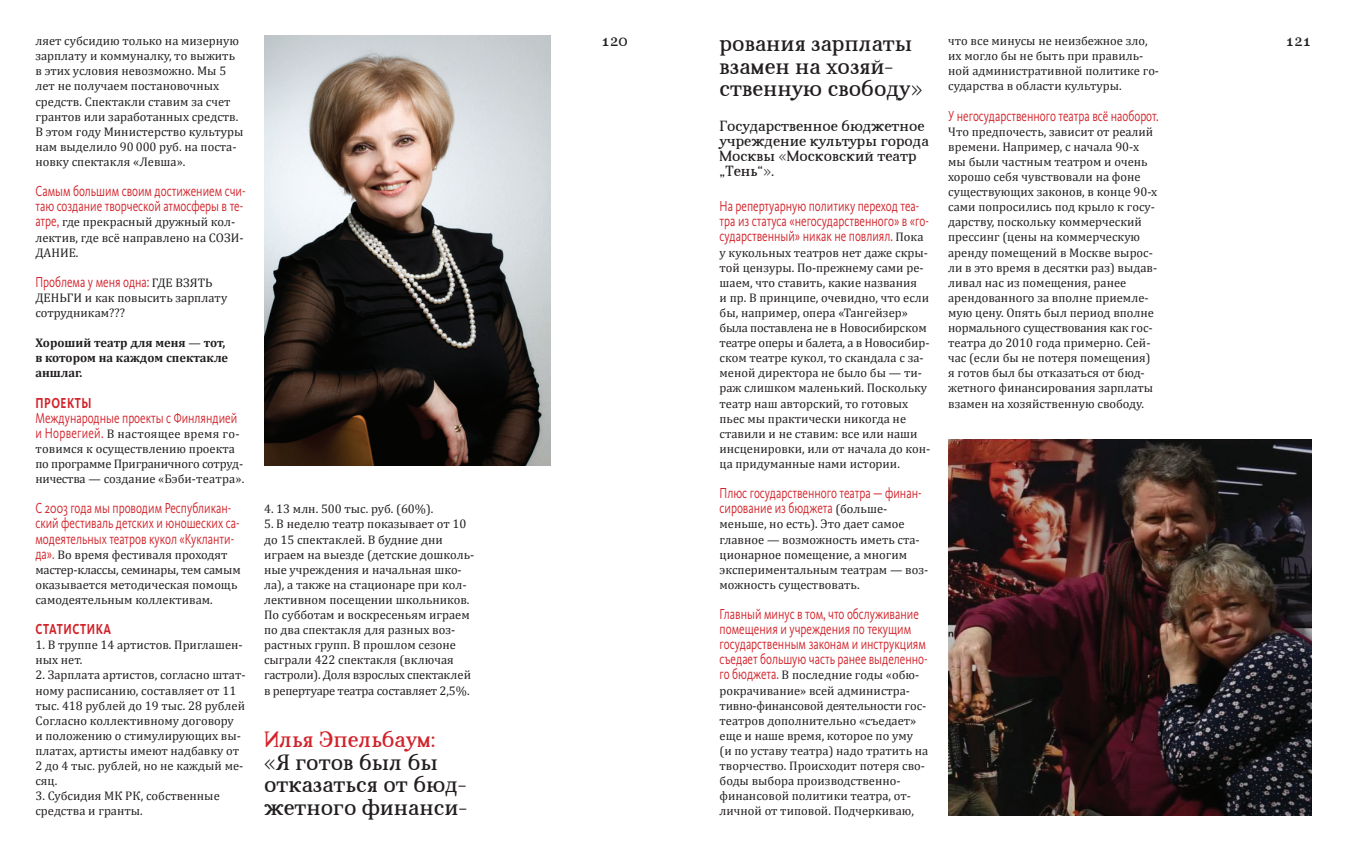
<style>
.page{position:relative;width:1347px;height:851px;background:#fff}
.page>*{position:absolute;margin:0;border:0;box-sizing:border-box;transform-origin:0 0}
.t1{font:22.5px/22.5px "Aver";color:#231f20}
.t2{font:22.5px "Aver";color:#d1232a}
.t3{font:15px/15.1px "Kievit Pro";color:#d1232a;scale:.75 1}
.t4{font:15px/15.1px "Aver";color:#231f20}
.t5{font:700 15px "Kievit Pro";letter-spacing:.05em;color:#d1232a;scale:.75 1}
.t6{font:12.5px/15.1px "Cambria";color:#231f20}
.t7{font:700 12.5px/15.1px "Cambria";color:#231f20}
.s1{font-family:"Kievit Pro";font-size:15px;color:#d1232a}
.s2{font-family:"Cambria";font-size:12.5px;color:#231f20}
.s3{font-weight:400}
</style>
<div class="page">
<img style="left:264px;top:35px;width:286px;height:430px">
<img style="left:948px;top:439px;width:363px;height:376px">
<p class="t6" style="left:948px;top:33px;width:212px">что все минусы не неизбежное зло, их могло бы не быть при правиль&shy;ной административной политике го&shy;сударства в области культуры.</p>
<p class="t3" style="left:948px;top:108px;width:282px">У негосударственного театра всё наоборот.</p>
<p class="t6" style="left:948px;top:124px;width:211px">Что предпочесть, зависит от реалий времени. Например, с начала 90-х мы были частным театром и очень хорошо себя чувствовали на фоне существующих законов, в конце 90-х сами попросились под крыло к госу&shy;дарству, поскольку коммерческий прессинг (цены на коммерческую аренду помещений в Москве вырос&shy;ли в это время в десятки раз) выдав&shy;ливал нас из помещения, ранее арендованного за вполне приемле&shy;мую цену. Опять был период вполне нормального существования как гос&shy;театра до 2010 года примерно. Сей&shy;час (если бы не потеря помещения) я готов был бы отказаться от бюд&shy;жетного финансирования зарплаты взамен на хозяйственную свободу.</p>
<p class="t6" style="left:35px;top:33px;width:205px">ляет субсидию только на мизерную</p>
<p class="t4" style="left:601px;top:34px;width:27px">120</p>
<p class="t4" style="left:1285px;top:34px;width:27px">121</p>
<p class="t6" style="left:35px;top:48px;width:209px">зарплату и коммуналку, то выжить в этих условия невозможно. Мы 5 лет не получаем постановочных средств. Спектакли ставим за счет грантов или заработанных средств.<br>В этом году Министерство культуры нам выделило 90 000 руб. на поста&shy;новку спектакля «Левша».</p>
<p class="t3" style="left:35px;top:183px;width:282px">Самым большим своим достижением счи&shy;таю создание творческой атмосферы в те-</p>
<p class="t6" style="left:35px;top:214px;width:210px"><span class="s1">атре,</span> где прекрасный дружный кол&shy;лектив, где всё направлено на СОЗИ-<br>ДАНИЕ.</p>
<p class="t3" style="left:35px;top:274px;width:238px">Проблема у меня одна: <span class="s2">ГДЕ ВЗЯТЬ</span></p>
<p class="t6" style="left:35px;top:290px;width:193px">ДЕНЬГИ и как повысить зарплату сотрудникам???</p>
<p class="t7" style="left:35px;top:335px;width:194px">Хороший театр для меня <span class="s3">—</span> тот, в котором на каждом спектакле аншлаг.</p>
<p class="t5" style="left:35px;top:393px;width:76px">ПРОЕКТЫ</p>
<p class="t3" style="left:35px;top:410px;width:271px">Международные проекты с Финляндией</p>
<p class="t6" style="left:35px;top:426px;width:211px"><span class="s1">и Н орвегией.</span> В настоящее время го&shy;товимся к осуществлению проекта по программе Приграничного сотруд&shy;ничества — создание «Бэби-театра».</p>
<p class="t3" style="left:35px;top:500px;width:274px">С 2003 года мы проводим Республикан&shy;ский фестиваль детских и юношеских са&shy;модеятельных театров кукол «Кукланти-</p>
<p class="t6" style="left:35px;top:546px;width:207px"><span class="s1">да».</span> Во время фестиваля проходят мастер-классы, семинары, тем самым оказывается методическая помощь самодеятельным коллективам.</p>
<p class="t5" style="left:35px;top:620px;width:102px">СТАТИСТИКА</p>
<p class="t6" style="left:35px;top:637px;width:209px">1. В труппе 14 артистов. Приглашен&shy;ных нет.</p>
<p class="t6" style="left:35px;top:667px;width:212px">2. Зарплата артистов, согласно штат&shy;ному расписанию, составляет от 11 тыс. 418 рублей до 19 тыс. 28 рублей<br>Согласно коллективному договору<br>и положению о стимулирующих вы&shy;платах, артисты имеют надбавку от<br>2 до 4 тыс. рублей, но не каждый ме&shy;сяц.</p>
<p class="t6" style="left:35px;top:788px;width:186px">3. Субсидия МК РК, собственные средства и гранты.</p>
<h1 class="t1" style="left:719px;top:33px;width:204px">рования зарплаты взамен на хозяй&shy;ственную свободу»</h1>
<p class="t4" style="left:719px;top:119px;width:211px">Государственное бюджетное учреждение культуры города<br>Москвы «Московский театр „Тень“».</p>
<p class="t3" style="left:719px;top:198px;width:281px">Н а репертуарную политику переход теа&shy;тра из статуса «негосударственного» в «го&shy;сударственный» никак не повлиял. <span class="s2">Пока</span></p>
<p class="t6" style="left:719px;top:245px;width:212px">у кукольных театров нет даже скры&shy;той цензуры. По-прежнему сами ре&shy;шаем, что ставить, какие названия<br>и пр. В принципе, очевидно, что если бы, например, опера «Тангейзер» была поставлена не в Новосибирском театре оперы и балета, а в Новосибир&shy;ском театре кукол, то скандала с за&shy;меной директора не было бы — ти&shy;раж слишком маленький. Поскольку театр наш авторский, то готовых пьес мы практически никогда не ставили и не ставим: все или наши инсценировки, или от начала до кон&shy;ца придуманные нами истории.</p>
<p class="t3" style="left:719px;top:485px;width:271px">Плюс государственного театра — финан&shy;сирование из бюджета <span class="s2">(больше-</span></p>
<p class="t6" style="left:719px;top:516px;width:210px">меньше, но есть). Это дает самое главное — возможность иметь ста&shy;ционарное помещение, а многим экспериментальным театрам — воз&shy;можность существовать.</p>
<p class="t3" style="left:719px;top:606px;width:279px">Главный минус в том, что обслуживание помещения и учреждения по текущим государственным законам и инструкциям съедает большую часть ранее выделенно-</p>
<p class="t6" style="left:719px;top:667px;width:210px"><span class="s1">го бюджета.</span> В последние годы «обю&shy;рокрачивание» всей администра&shy;тивно-финансовой деятельности гос&shy;театров дополнительно «съедает» еще и наше время, которое по уму (и по уставу театра) надо тратить на творчество. Происходит потеря сво&shy;боды выбора производственно&shy;финансовой политики театра, от&shy;личной от типовой. Подчеркиваю,</p>
<p class="t6" style="left:264px;top:501px;width:171px">4. 13 млн. 500 тыс. руб. (60%).</p>
<p class="t6" style="left:264px;top:516px;width:212px">5. В неделю театр показывает от 10 до 15 спектаклей. В будние дни играем на выезде (детские дошколь&shy;ные учреждения и начальная шко&shy;ла), а также на стационаре при кол&shy;лективном посещении школьников.<br>По субботам и воскресеньям играем по два спектакля для разных воз&shy;растных групп. В прошлом сезоне сыграли 422 спектакля (включая гастроли). Доля взрослых спектаклей в репертуаре театра составляет 2,5%.</p>
<h1 class="t2" style="left:264px;top:727px;width:173px">Илья Эпельбаум:</h1>
<h1 class="t1" style="left:264px;top:751px;width:205px">«Я готов был бы отказаться от бюд&shy;жетного финанси-</h1>
</div>
